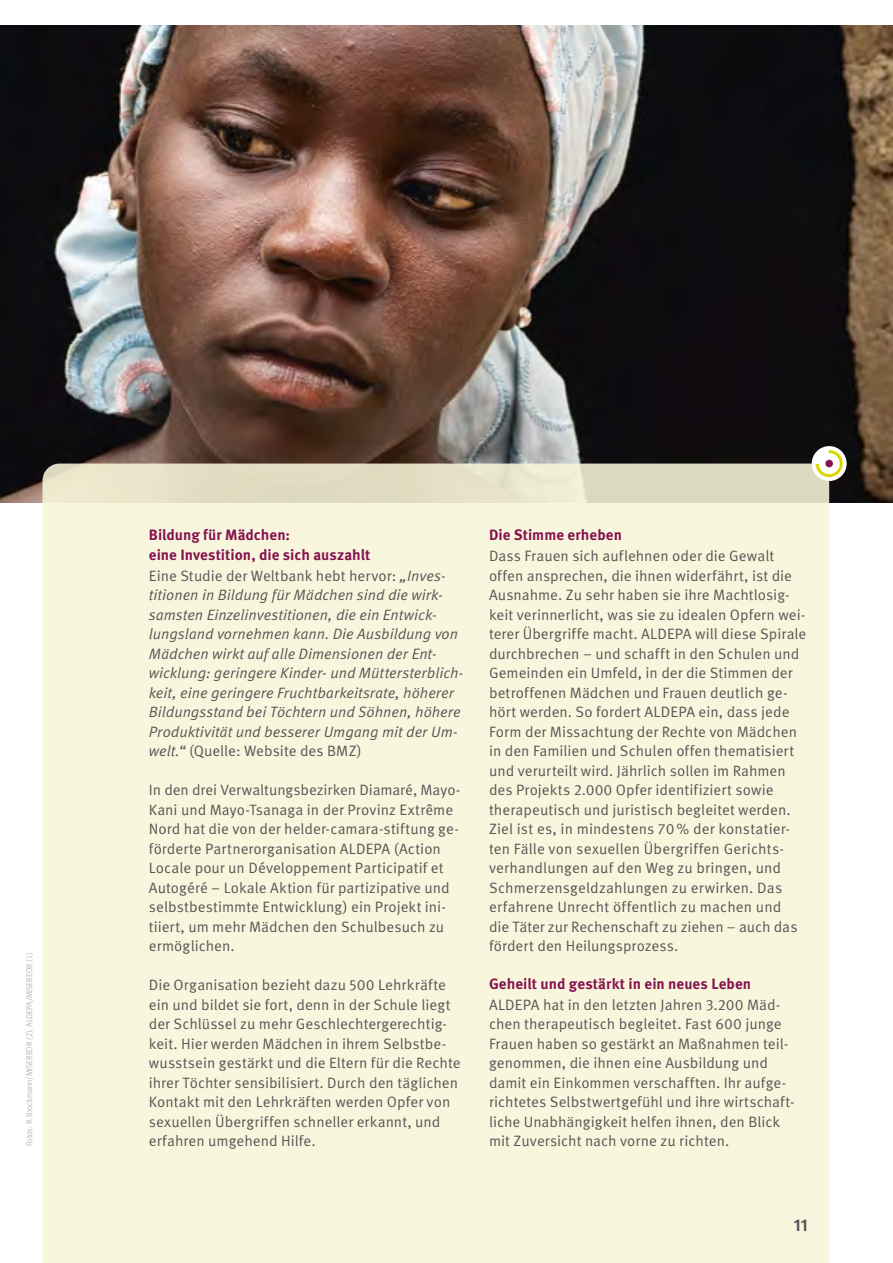
<style>
.page{position:relative;width:893px;height:1263px;background:#fff}
.page>*{position:absolute;margin:0;border:0;box-sizing:border-box;transform-origin:0 0}
.t1{font:700 17.1px "Meta Pro";color:#565656}
.t2{font:15px/19.5px "Meta Pro Norm";letter-spacing:.005em;color:#565656}
.t3{font:15px/19.5px "Meta Pro Norm Ita";color:#565656}
.t4{font:700 15px/19.5px "Meta Pro";color:#851250}
.t5{font:8.25px "Meta Light LF";color:#9c9d9d}
.s1{font-family:"Meta Pro Norm Ita"}
</style>
<div class="page">
<img style="left:0;top:26px;width:893px;height:476px">
<div style="left:43px;top:464px;width:786px;height:799px;background:#f8f7dd"></div>
<svg style="left:812px;top:446px;width:35px;height:35px"></svg>
<div style="left:816px;top:450px;width:27px;height:27px;border:3px solid #dcd600;border-radius:50%"></div>
<div style="left:825px;top:460px;width:8px;height:7px;background:#851250;border-radius:50%"></div>
<p class="t5" style="left:24px;top:1146px;width:195px;rotate:-90deg">Fotos: R.Brockmann/MISEREOR (2), ALDEPA/MISEREOR (1)</p>
<p class="t4" style="left:149px;top:524px;width:223px">Bildung für Mädchen:<br>eine Investition, die sich auszahlt</p>
<p class="t2" style="left:149px;top:565px;width:299px">Eine Studie der Weltbank hebt hervor: <span class="s1">„Inves-</span></p>
<p class="t3" style="left:149px;top:584px;width:316px">titionen in Bildung für Mädchen sind die wirk&shy;samsten Einzelinvestitionen, die ein Entwick&shy;lungsland vornehmen kann. Die Ausbildung von Mädchen wirkt auf alle Dimensionen der Ent&shy;wicklung: geringere Kinder- und Müttersterblich&shy;keit, eine geringere Fruchtbarkeitsrate, höherer Bildungsstand bei Töchtern und Söhnen, höhere Produktivität und besserer Umgang mit der Um-</p>
<p class="t2" style="left:149px;top:740px;width:214px"><span class="s1">welt.“</span> (Quelle: Website des BMZ)</p>
<p class="t2" style="left:149px;top:779px;width:313px">In den drei Verwaltungsbezirken Diamaré, Mayo-Kani und Mayo-Tsanaga in der Provinz Extrême Nord hat die von der helder-camara-stiftung ge&shy;förderte Partnerorganisation ALDEPA (Action Locale pour un Développement Participatif et Autogéré – Lokale Aktion für partizipative und selbstbestimmte Entwicklung) ein Projekt ini&shy;tiiert, um mehr Mädchen den Schulbesuch zu ermöglichen.</p>
<p class="t2" style="left:149px;top:974px;width:313px">Die Organisation bezieht dazu 500 Lehrkräfte ein und bildet sie fort, denn in der Schule liegt der Schlüssel zu mehr Geschlechtergerechtig&shy;keit. Hier werden Mädchen in ihrem Selbstbe&shy;wusstsein gestärkt und die Eltern für die Rechte ihrer Töchter sensibilisiert. Durch den täglichen Kontakt mit den Lehrkräften werden Opfer von sexuellen Übergriffen schneller erkannt, und erfahren umgehend Hilfe.</p>
<p class="t4" style="left:489px;top:524px;width:135px">Die Stimme erheben</p>
<p class="t2" style="left:489px;top:545px;width:319px">Dass Frauen sich auflehnen oder die Gewalt offen ansprechen, die ihnen widerfährt, ist die Ausnahme. Zu sehr haben sie ihre Machtlosig&shy;keit verinnerlicht, was sie zu idealen Opfern wei&shy;terer Übergriffe macht. ALDEPA will diese Spirale durchbrechen – und schafft in den Schulen und Gemeinden ein Umfeld, in der die Stimmen der betroffenen Mädchen und Frauen deutlich ge&shy;hört werden. So fordert ALDEPA ein, dass jede Form der Missachtung der Rechte von Mädchen in den Familien und Schulen offen thematisiert und verurteilt wird. Jährlich sollen im Rahmen des Projekts 2.000 Opfer identifiziert sowie therapeutisch und juristisch begleitet werden.<br>Ziel ist es, in mindestens 70% der konstatier&shy;ten Fälle von sexuellen Übergriffen Gerichts&shy;verhandlungen auf den Weg zu bringen, und Schmerzensgeldzahlungen zu erwirken. Das erfahrene Unrecht öffentlich zu machen und<br>die Täter zur Rechenschaft zu ziehen – auch das fördert den Heilungsprozess.</p>
<p class="t4" style="left:489px;top:973px;width:264px">Geheilt und gestärkt in ein neues Leben</p>
<p class="t2" style="left:489px;top:994px;width:307px">ALDEPA hat in den letzten Jahren 3.200 Mäd&shy;chen therapeutisch begleitet. Fast 600 junge Frauen haben so gestärkt an Maßnahmen teil&shy;genommen, die ihnen eine Ausbildung und damit ein Einkommen verschafften. Ihr aufge&shy;richtetes Selbstwertgefühl und ihre wirtschaft&shy;liche Unabhängigkeit helfen ihnen, den Blick</p>
<p class="t2" style="left:489px;top:1130px;width:242px">mit Zuversicht nach vorne zu richten.</p>
<p class="t1" style="left:794px;top:1212px;width:16px">11</p>
</div>
